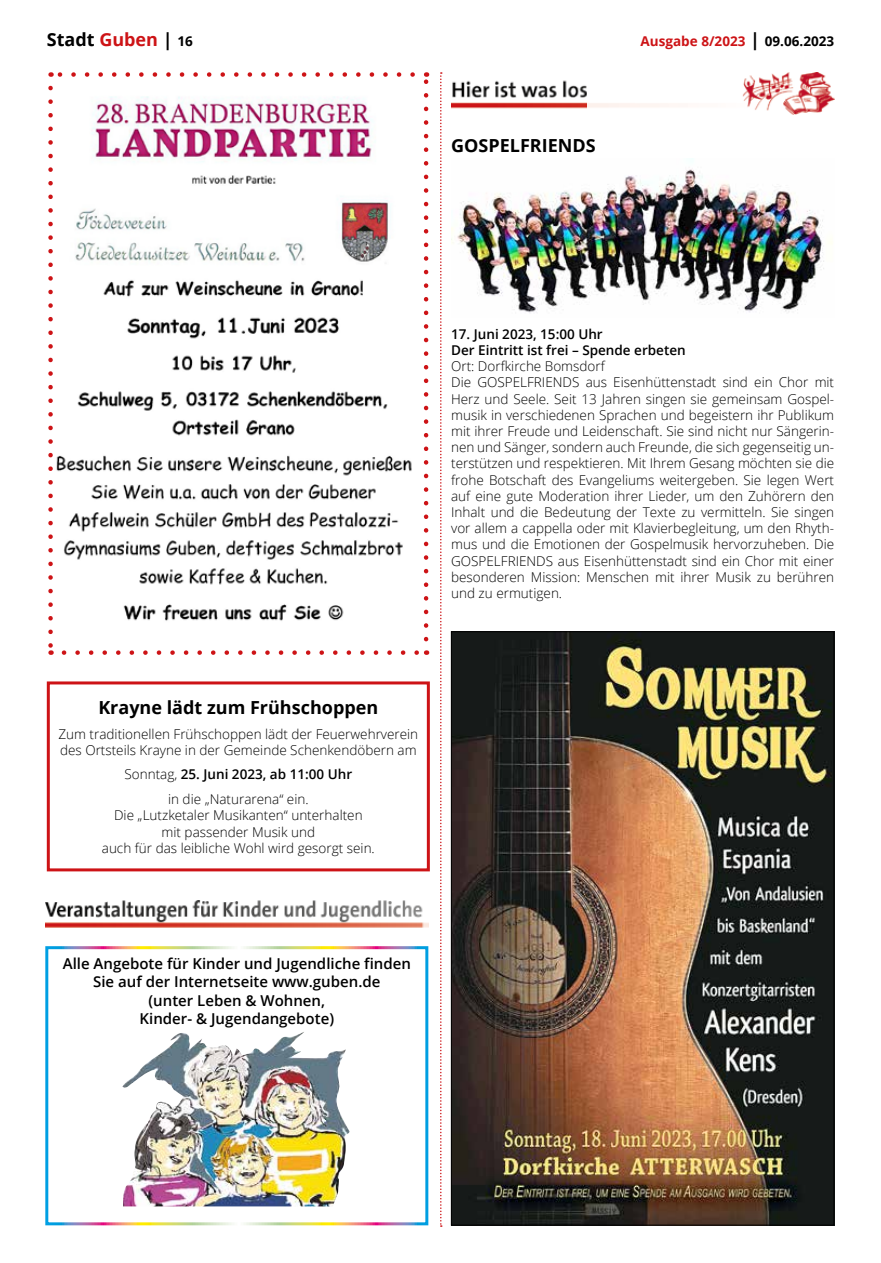
<style>
.page{position:relative;width:881px;height:1263px;background:#fff}
.page>*{position:absolute;margin:0;border:0;box-sizing:border-box;transform-origin:0 0}
.t1{font:700 18px "Open Sans";color:#000}
.t2{font:600 15px/18.1px "Open Sans";color:#000;text-align:center}
.t3{font:300 13.5px/16.2px "Open Sans";color:#000}
.t4{font:600 13.5px/16.2px "Open Sans";color:#000}
.t5{font:700 13.5px "Open Sans";color:#cd1316}
.s1{color:#cd1316}
.s2{font-size:13.5px}
.s3{font-size:18px;color:#000}
.s4{color:#000}
.s5{font-weight:600}
</style>
<div class="page">
<svg style="left:440px;top:72px;width:1px;height:1155px"></svg>
<img style="left:48px;top:81px;width:381px;height:561px">
<svg style="left:64px;top:650px;width:355px;height:5px"></svg>
<svg style="left:48px;top:88px;width:5px;height:567px"></svg>
<svg style="left:423px;top:72px;width:5px;height:567px"></svg>
<svg style="left:51px;top:72px;width:361px;height:5px"></svg>
<div style="left:47px;top:681px;width:382px;height:190px;border:3px solid #cd1316"></div>
<img style="left:46px;top:900px;width:382px;height:28px">
<div style="left:45px;top:946px;width:383px;height:279px;border:3px solid #fff"></div>
<img style="left:451px;top:80px;width:136px;height:29px">
<img style="left:587px;top:72px;width:246px;height:43px">
<img style="left:451px;top:158px;width:381px;height:155px">
<img style="left:453px;top:633px;width:378px;height:590px">
<img style="left:122px;top:1032px;width:227px;height:174px">
<h1 class="t1" style="left:47px;top:27px;width:147px">Stadt <span class="s1">Guben</span> | <span class="s2">16</span></h1>
<p class="t5" style="left:640px;top:32px;width:195px">Ausgabe 8/2023 <span class="s3">|</span> <span class="s4">09.06.2023</span></p>
<h1 class="t1" style="left:451px;top:133px;width:146px">GOSPELFRIENDS</h1>
<p class="t4" style="left:451px;top:325px;width:236px">17. Juni 2023, 15:00 Uhr<br>Der Eintritt ist frei – Spende erbeten</p>
<p class="t3" style="left:451px;top:358px;width:384px">Ort: Dorfkirche Bomsdorf<br>Die GOSPELFRIENDS aus Eisenhüttenstadt sind ein Chor mit Herz und Seele. Seit 13 Jahren singen sie gemeinsam Gospel&shy;musik in verschiedenen Sprachen und begeistern ihr Publikum mit ihrer Freude und Leidenschaft. Sie sind nicht nur Sängerin&shy;nen und Sänger, sondern auch Freunde, die sich gegenseitig un&shy;terstützen und respektieren. Mit Ihrem Gesang möchten sie die frohe Botschaft des Evangeliums weitergeben. Sie legen Wert auf eine gute Moderation ihrer Lieder, um den Zuhörern den Inhalt und die Bedeutung der Texte zu vermitteln. Sie singen vor allem a cappella oder mit Klavierbegleitung, um den Rhyth&shy;mus und die Emotionen der Gospelmusik hervorzuheben. Die GOSPELFRIENDS aus Eisenhüttenstadt sind ein Chor mit einer besonderen Mission: Menschen mit ihrer Musik zu berühren und zu ermutigen.</p>
<h1 class="t1" style="left:98px;top:695px;width:281px">Krayne lädt zum Frühschoppen</h1>
<p class="t3" style="left:58px;top:725px;width:361px">Zum traditionellen Frühschoppen lädt der Feuerwehrverein des Ortsteils Krayne in der Gemeinde Schenkendöbern am</p>
<p class="t3" style="left:124px;top:762px;width:229px;line-height:24.8px;text-align:center">Sonntag, <span class="s5">25. Juni 2023, ab 11:00 Uhr </span>in die „Naturarena“ ein.</p>
<p class="t3" style="left:102px;top:807px;width:274px;text-align:center">Die „Lutzketaler Musikanten“ unterhalten<br>mit passender Musik und<br>auch für das leibliche Wohl wird gesorgt sein.</p>
<p class="t2" style="left:63px;top:954px;width:349px">Alle Angebote für Kinder und Jugendliche finden Sie auf der Internetseite www.guben.de<br>(unter Leben &amp; Wohnen,<br>Kinder- &amp; Jugendangebote)</p>
</div>
